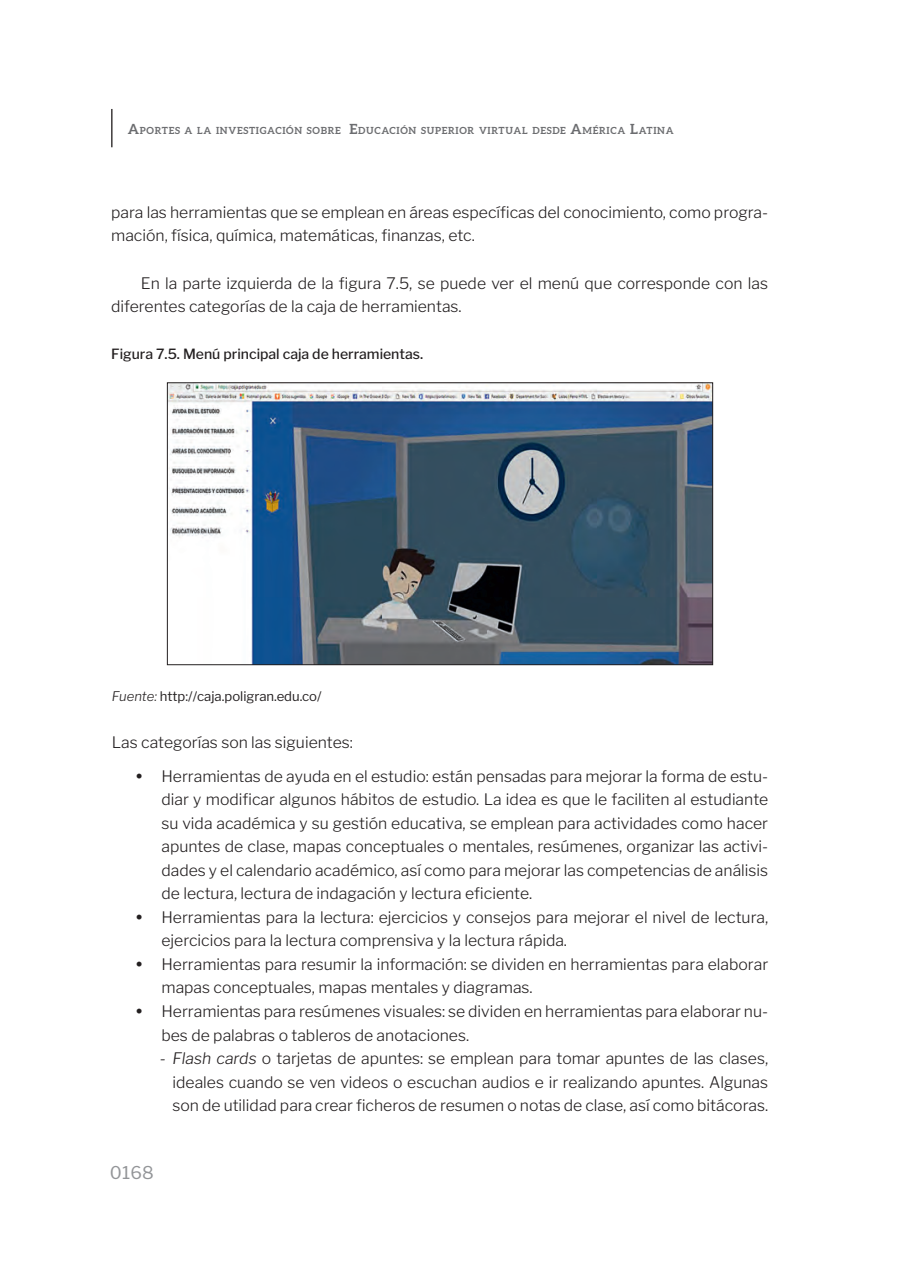
<style>
.page{position:relative;width:917px;height:1265px;background:#fff}
.page>*{position:absolute;margin:0;border:0;box-sizing:border-box;transform-origin:0 0}
.t1{font:17.5px "Libre Franklin";color:#939598}
.t2{font:300 15.75px/23.4px "Libre Franklin";color:#231f20}
.t3{font:500 14px "Libre Franklin";color:#231f20}
.t4{font:13.12px "Libre Franklin";color:#231f20}
.t5{font:700 9.8px "Aleo";letter-spacing:.07em;color:#6c6d70}
.s1{font-size:14px}
.s2{font-weight:300;font-style:italic}
.s3{font-weight:900}
.s4{font-style:italic}
</style>
<div class="page">
<hr style="left:111px;top:109px;width:1px;height:38px;background:#231f20">
<img style="left:169px;top:384px;width:542px;height:278px">
<div style="left:167px;top:382px;width:546px;height:282px;border:1px solid #231f20"></div>
<p class="t5" style="left:128px;top:124px;width:547px"><span class="s1">A</span>PORTES A LA INVESTIGACIÓN SOBRE <span class="s1">E</span>DUCACIÓN SUPERIOR VIRTUAL DESDE <span class="s1">A</span>MÉRICA <span class="s1">L</span>ATINA</p>
<p class="t2" style="left:111px;top:200px;width:658px">para las herramientas que se emplean en áreas específicas del conocimiento, como progra&shy;mación, física, química, matemáticas, finanzas, etc.</p>
<p class="t2" style="left:111px;top:271px;width:658px;text-indent:30px">En la parte izquierda de la figura 7.5, se puede ver el menú que corresponde con las diferentes categorías de la caja de herramientas.</p>
<p class="t3" style="left:111px;top:345px;width:313px">Figura 7.5. Menú principal caja de herramientas.</p>
<p class="t4" style="left:112px;top:688px;width:211px"><span class="s2">Fuente:</span> http://caja.poligran.edu.co/</p>
<p class="t2" style="left:112px;top:730px;width:243px">Las categorías son las siguientes:</p>
<p class="t2" style="left:161px;top:764px;width:608px;text-align:justify;text-indent:-25px"><span class="s3">•</span> Herramientas de ayuda en el estudio: están pensadas para mejorar la forma de estu&shy;diar y modificar algunos hábitos de estudio. La idea es que le faciliten al estudiante su vida académica y su gestión educativa, se emplean para actividades como hacer apuntes de clase, mapas conceptuales o mentales, resúmenes, organizar las activi&shy;dades y el calendario académico, así como para mejorar las competencias de análisis de lectura, lectura de indagación y lectura eficiente.</p>
<p class="t2" style="left:161px;top:905px;width:608px;text-indent:-25px"><span class="s3">•</span> Herramientas para la lectura: ejercicios y consejos para mejorar el nivel de lectura, ejercicios para la lectura comprensiva y la lectura rápida.</p>
<p class="t2" style="left:161px;top:952px;width:608px;text-indent:-25px"><span class="s3">•</span> Herramientas para resumir la información: se dividen en herramientas para elaborar mapas conceptuales, mapas mentales y diagramas.</p>
<p class="t2" style="left:161px;top:999px;width:608px;text-indent:-25px"><span class="s3">•</span> Herramientas para resúmenes visuales: se dividen en herramientas para elaborar nu&shy;bes de palabras o tableros de anotaciones.</p>
<p class="t2" style="left:173px;top:1046px;width:597px;text-align:justify;text-indent:-13px"><span class="s4">- Flash cards</span> o tarjetas de apuntes: se emplean para tomar apuntes de las clases, ideales cuando se ven videos o escuchan audios e ir realizando apuntes. Algunas son de utilidad para crear ficheros de resumen o notas de clase, así como bitácoras.</p>
<p class="t1" style="left:110px;top:1161px;width:45px">0168</p>
</div>
